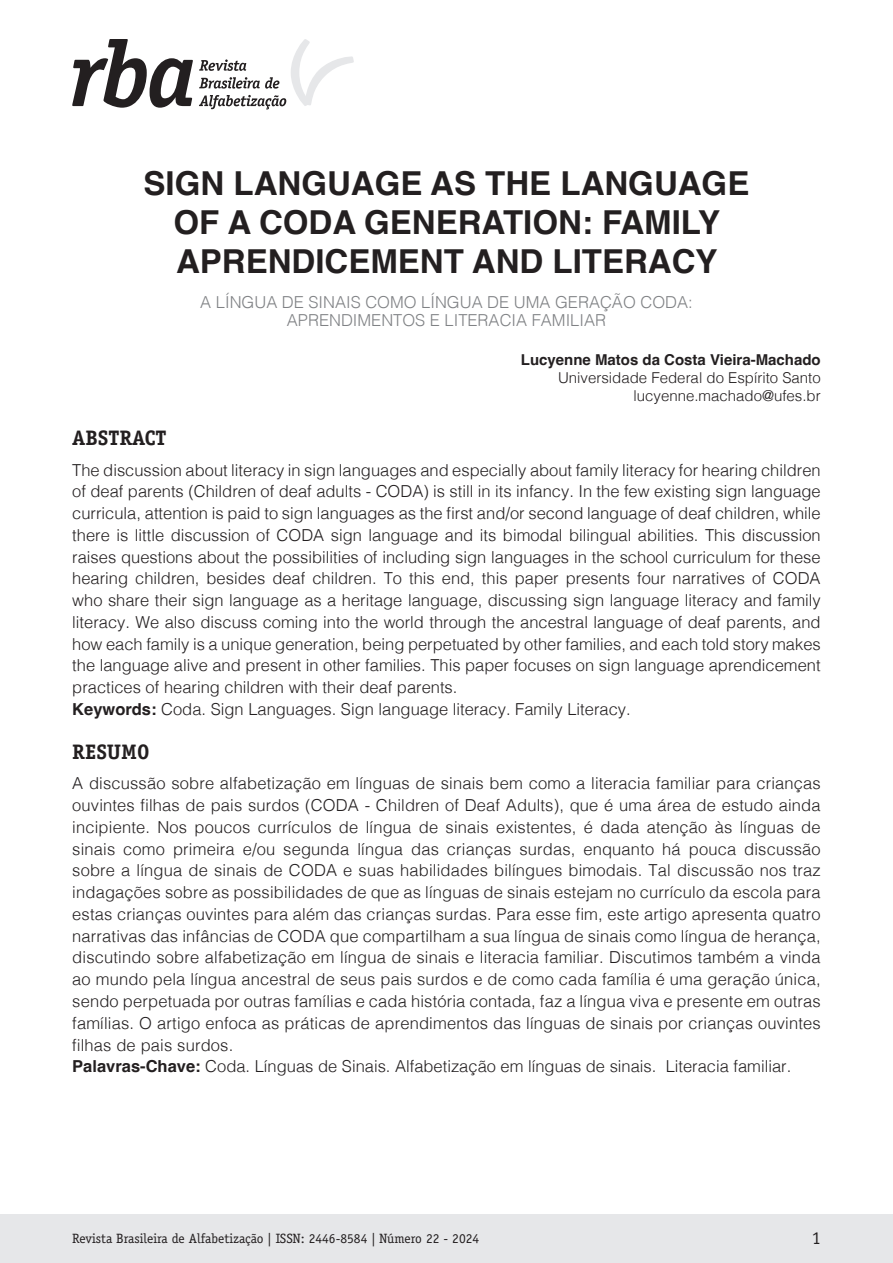
<style>
.page{position:relative;width:893px;height:1263px;background:#fff}
.page>*{position:absolute;margin:0;border:0;box-sizing:border-box;transform-origin:0 0}
._00_Titulo_Principal{font:700 33px/39px "Helvetica";color:#231f20;text-align:center}
._00_Titulo_Resumo_Abstract{font:700 21px "Officina Serif Std";color:#231f20}
.t1{font:18px "Officina Serif Std";color:#231f20}
._00_Texto_Resumo_Abstract{font:300 16.5px/21.8px "Helvetica";color:#231f20;text-align:justify}
._00_Titulo_Principal_Inglês{font:300 16.5px/18px "Helvetica";color:#808285;text-align:center}
._00_Dados_Autor{font:300 15px/18px "Helvetica";color:#231f20;text-align:right}
.t2{font:13.5px "Officina Serif Std";color:#231f20}
.s1{font-weight:700}
</style>
<div class="page">
<div style="left:0;top:1215px;width:893px;height:48px;background:#e6e7e9"></div>
<svg style="left:72px;top:39px;width:121px;height:69px"></svg>
<svg style="left:199px;top:39px;width:155px;height:70px"></svg>
<p class="_00_Titulo_Principal" style="left:144px;top:167px;width:607px">SIGN LANGUAGE AS THE LANGUAGE<br>OF A CODA GENERATION: FAMILY<br>APRENDICEMENT AND LITERACY</p>
<p class="_00_Titulo_Principal_Inglês" style="left:200px;top:292px;width:494px">A LÍNGUA DE SINAIS COMO LÍNGUA DE UMA GERAÇÃO CODA:<br>APRENDIMENTOS E LITERACIA FAMILIAR</p>
<p class="_00_Dados_Autor" style="left:521px;top:350px;width:301px"><span class="s1">Lucyenne Matos da Costa Vieira-Machado<br></span>Universidade Federal do Espírito Santo lucyenne.machado@ufes.br</p>
<p class="_00_Titulo_Resumo_Abstract" style="left:72px;top:425px;width:96px">ABSTRACT</p>
<p class="_00_Texto_Resumo_Abstract" style="left:72px;top:458px;width:750px">The discussion about literacy in sign languages and especially about family literacy for hearing children of deaf parents (Children of deaf adults - CODA) is still in its infancy. In the few existing sign language curricula, attention is paid to sign languages as the first and/or second language of deaf children, while there is little discussion of CODA sign language and its bimodal bilingual abilities. This discussion raises questions about the possibilities of including sign languages in the school curriculum for these hearing children, besides deaf children. To this end, this paper presents four narratives of CODA who share their sign language as a heritage language, discussing sign language literacy and family literacy. We also discuss coming into the world through the ancestral language of deaf parents, and how each family is a unique generation, being perpetuated by other families, and each told story makes the language alive and present in other families. This paper focuses on sign language aprendicement practices of hearing children with their deaf parents.</p>
<p class="_00_Texto_Resumo_Abstract" style="left:72px;top:697px;width:560px"><span class="s1">Keywords:</span> Coda. Sign Languages. Sign language literacy. Family Literacy.</p>
<p class="_00_Titulo_Resumo_Abstract" style="left:72px;top:739px;width:79px">RESUMO</p>
<p class="_00_Texto_Resumo_Abstract" style="left:72px;top:771px;width:750px">A discussão sobre alfabetização em línguas de sinais bem como a literacia familiar para crianças ouvintes filhas de pais surdos (CODA - Children of Deaf Adults), que é uma área de estudo ainda incipiente. Nos poucos currículos de língua de sinais existentes, é dada atenção às línguas de sinais como primeira e/ou segunda língua das crianças surdas, enquanto há pouca discussão sobre a língua de sinais de CODA e suas habilidades bilíngues bimodais. Tal discussão nos traz indagações sobre as possibilidades de que as línguas de sinais estejam no currículo da escola para estas crianças ouvintes para além das crianças surdas. Para esse fim, este artigo apresenta quatro narrativas das infâncias de CODA que compartilham a sua língua de sinais como língua de herança, discutindo sobre alfabetização em língua de sinais e literacia familiar. Discutimos também a vinda ao mundo pela língua ancestral de seus pais surdos e de como cada família é uma geração única, sendo perpetuada por outras famílias e cada história contada, faz a língua viva e presente em outras famílias. O artigo enfoca as práticas de aprendimentos das línguas de sinais por crianças ouvintes filhas de pais surdos.</p>
<p class="_00_Texto_Resumo_Abstract" style="left:72px;top:1054px;width:720px"><span class="s1">Palavras-Chave:</span> Coda. Línguas de Sinais. Alfabetização em línguas de sinais. Literacia familiar.</p>
<p class="t2" style="left:72px;top:1230px;width:408px">Revista Brasileira de Alfabetização | ISSN: 2446-8584 | Número 22 - 2024</p>
<p class="t1" style="left:812px;top:1227px;width:10px">1</p>
</div>
